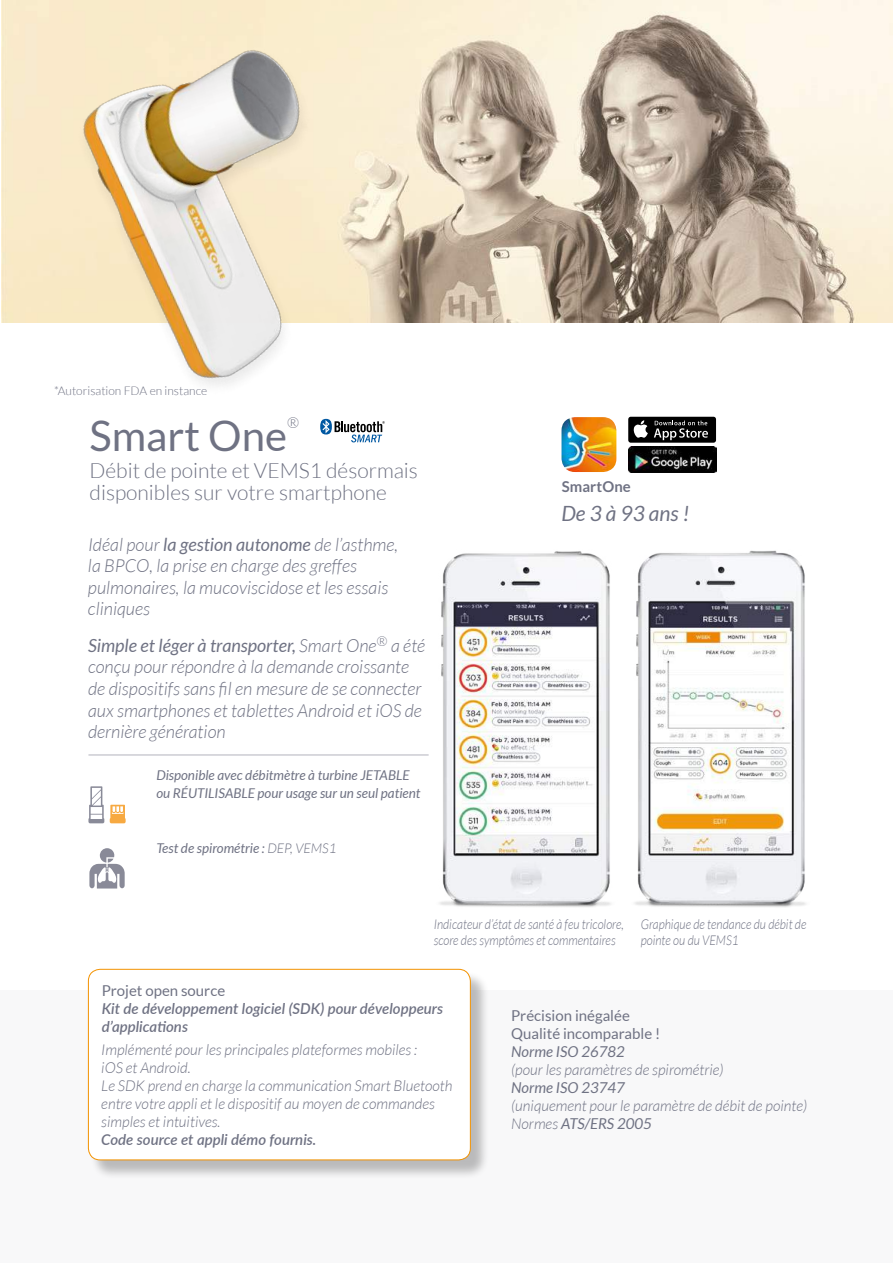
<style>
.page{position:relative;width:893px;height:1263px;background:#fff}
.page>*{position:absolute;margin:0;border:0;box-sizing:border-box;transform-origin:0 0}
.t1{font:42px "Lato";color:#6f7283}
.t2{font:300 21px/22.5px "Lato";color:#6f7283}
.t3{font:italic 21px "Lato";color:#6f7283}
.t4{font:italic 300 18px/21.6px "Lato";color:#6f7283}
.t5{font:italic 300 15px/18px "Lato";color:#6f7283}
.t6{font:italic 600 15px/18px "Lato";color:#6f7283}
.t7{font:15px/18px "Lato";color:#6f7283}
.t8{font:italic 15px "Lato";color:#6f7283}
.t9{font:700 15px "Lato";letter-spacing:.005em;color:#6f7283}
.t10{font:300 15px "Lato";color:#6f7283}
.t11{font:italic 300 13.5px/16.2px "Lato";color:#6f7283;scale:.89 1}
.t12{font:italic 13.5px/18px "Lato";color:#6f7283}
.t13{font:300 12px "Lato";color:#6f7283}
.s1{font-weight:400}
.s2{font-weight:300}
</style>
<div class="page">
<div style="left:0;top:990px;width:893px;height:273px;background:#f8f8f9"></div>
<img style="left:439px;top:551px;width:172px;height:356px">
<img style="left:634px;top:550px;width:172px;height:357px">
<img style="left:1px;top:0;width:892px;height:322px">
<img style="left:561px;top:417px;width:55px;height:55px">
<div style="left:628px;top:417px;width:88px;height:26px;background:#000;border-radius:3px"></div>
<svg style="left:633px;top:420px;width:15px;height:18px"></svg>
<svg style="left:654px;top:421px;width:54px;height:19px"></svg>
<img style="left:628px;top:446px;width:88px;height:26px">
<img style="left:22px;top:0;width:459px;height:443px">
<svg style="left:110px;top:805px;width:16px;height:18px"></svg>
<svg style="left:88px;top:786px;width:16px;height:37px"></svg>
<svg style="left:89px;top:848px;width:36px;height:40px"></svg>
<div style="left:90px;top:971px;width:400px;height:208px;background:#000;opacity:.25"></div>
<div style="left:88px;top:969px;width:382px;height:191px;background:#fff;border-radius:12px"></div>
<div style="left:88px;top:969px;width:383px;height:191px;border:1px solid #f39200;border-radius:12px"></div>
<hr style="left:88px;top:755px;width:341px;height:1px;background:#b3b2bc">
<p class="t13" style="left:54px;top:384px;width:155px">*Autorisation FDA en instance</p>
<h1 class="t1" style="left:90px;top:412px;width:199px">Smart One</h1>
<p class="t10" style="left:287px;top:415px;width:14px">®</p>
<p class="t2" style="left:90px;top:459px;width:330px">Débit de pointe et VEMS1 désormais disponibles sur votre smartphone</p>
<p class="t4" style="left:88px;top:534px;width:312px">Idéal pour <span class="s1">la gestion autonome</span> de l’asthme, la BPCO, la prise en charge des greffes pulmonaires, la mucoviscidose et les essais cliniques</p>
<p class="t4" style="left:88px;top:635px;width:339px"><span class="s1">Simple et léger à transporter,</span> Smart One<sup>®</sup> a été conçu pour répondre à la demande croissante de dispositifs sans fil en mesure de se connecter aux smartphones et tablettes Android et iOS de dernière génération</p>
<p class="t12" style="left:156px;top:766px;width:266px">Disponible avec débitmètre à turbine JETABLE ou RÉUTILISABLE pour usage sur un seul patient</p>
<p class="t12" style="left:156px;top:839px;width:182px">Test de spirométrie : <span class="s2">DEP, VEMS1</span></p>
<p class="t9" style="left:562px;top:478px;width:70px">SmartOne</p>
<p class="t3" style="left:561px;top:502px;width:130px">De 3 à 93 ans !</p>
<p class="t11" style="left:434px;top:917px;width:215px">Indicateur d’état de santé à feu tricolore, score des symptômes et commentaires</p>
<p class="t11" style="left:641px;top:917px;width:188px">Graphique de tendance du débit de pointe ou du VEMS1</p>
<p class="t7" style="left:102px;top:982px;width:125px">Projet open source</p>
<p class="t6" style="left:102px;top:999px;width:343px">Kit de développement logiciel (SDK) pour développeurs d’applications</p>
<p class="t7" style="left:511px;top:1007px;width:151px">Précision inégalée<br>Qualité incomparable !</p>
<p class="t8" style="left:511px;top:1043px;width:115px">Norme ISO 26782</p>
<p class="t5" style="left:511px;top:1061px;width:214px">(pour les paramètres de spirométrie)</p>
<p class="t8" style="left:511px;top:1079px;width:115px">Norme ISO 23747</p>
<p class="t5" style="left:511px;top:1097px;width:298px">(uniquement pour le paramètre de débit de pointe)<br>Normes <span class="s1">ATS/ERS 2005</span></p>
<p class="t5" style="left:101px;top:1041px;width:353px">Implémenté pour les principales plateformes mobiles :<br>iOS et Android.<br>Le SDK prend en charge la communication Smart Bluetooth entre votre appli et le dispositif au moyen de commandes simples et intuitives.</p>
<p class="t6" style="left:101px;top:1130px;width:217px">Code source et appli démo fournis.</p>
</div>
